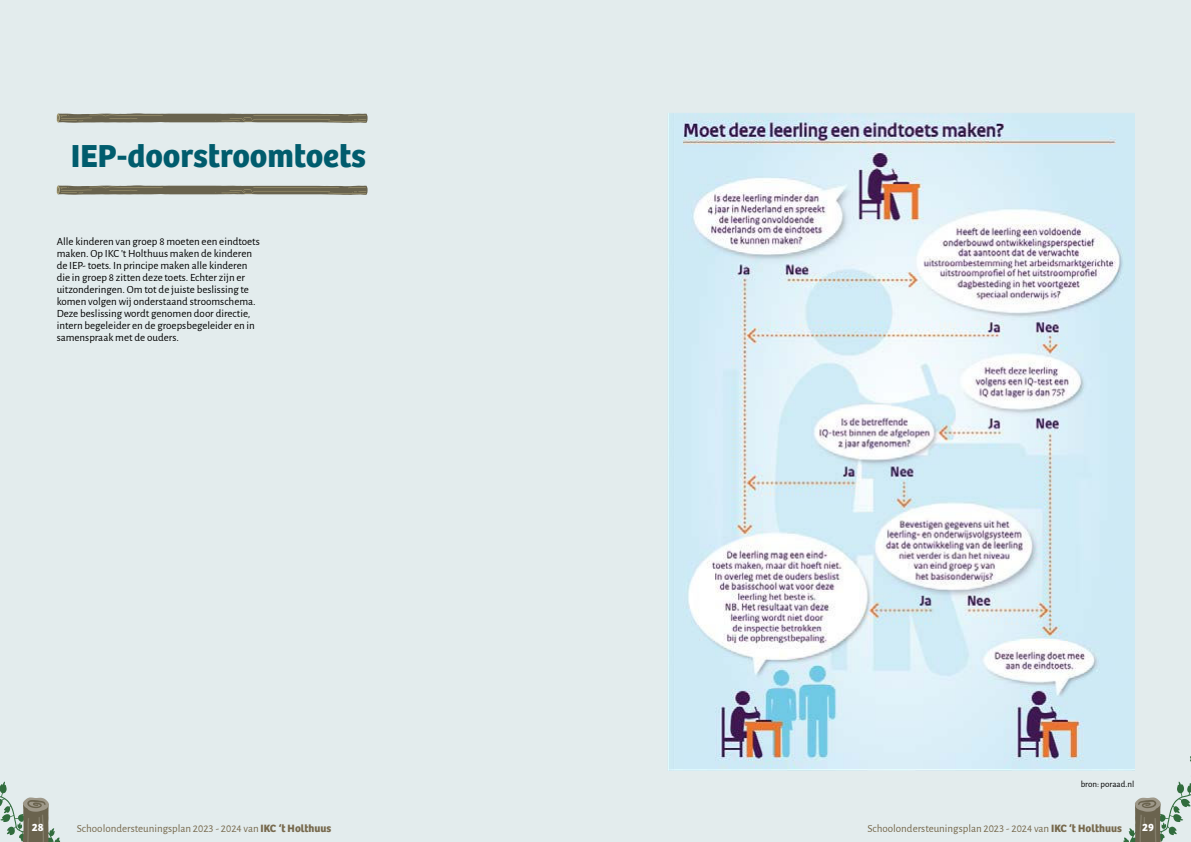
<style>
.page{position:relative;width:1191px;height:842px;background:#fff}
.page>*{position:absolute;margin:0;border:0;box-sizing:border-box;transform-origin:0 0}
.t1{font:700 33px "Bree";color:#005c6d}
.t2{font:11px/12px "Alegreya Sans";color:#000}
.t3{font:11px "Alegreya Sans";color:#77694d}
.t4{font:700 11px "Bree";color:#fff}
.t5{font:9px "Alegreya Sans";color:#000}
.s1{font-family:"Bree";font-weight:700}
</style>
<div class="page">
<div style="left:587px;top:0;width:604px;height:842px;background:#e3eced"></div>
<div style="left:0;top:0;width:604px;height:842px;background:#e3eced"></div>
<svg style="left:57px;top:185px;width:311px;height:10px;background:#7f7b67"></svg>
<svg style="left:57px;top:113px;width:311px;height:10px;background:#7f7b67"></svg>
<img style="left:668px;top:113px;width:466px;height:658px">
<svg style="left:1123px;top:742px;width:68px;height:100px"></svg>
<svg style="left:0;top:781px;width:60px;height:61px"></svg>
<h1 class="t1" style="left:71px;top:142px;width:296px">IEP-doorstroomtoets</h1>
<p class="t2" style="left:57px;top:235px;width:205px">Alle kinderen van groep 8 moeten een eindtoets maken. Op IKC ’t Holthuus maken de kinderen de IEP- toets. In principe maken alle kinderen die in groep 8 zitten deze toets. Echter zijn er uitzonderingen. Om tot de juiste beslissing te komen volgen wij onderstaand stroomschema.<br>Deze beslissing wordt genomen door directie, intern begeleider en de groepsbegeleider en in samenspraak met de ouders.</p>
<p class="t5" style="left:1080px;top:777px;width:55px">bron: poraad.nl</p>
<p class="t4" style="left:32px;top:823px;width:13px">28</p>
<p class="t3" style="left:77px;top:821px;width:256px">Schoolondersteuningsplan 2023 - 2024 van <span class="s1">IKC ‘t Holthuus</span></p>
<p class="t3" style="left:867px;top:821px;width:256px">Schoolondersteuningsplan 2023 - 2024 van <span class="s1">IKC ‘t Holthuus</span></p>
<p class="t4" style="left:1142px;top:823px;width:13px">29</p>
</div>
